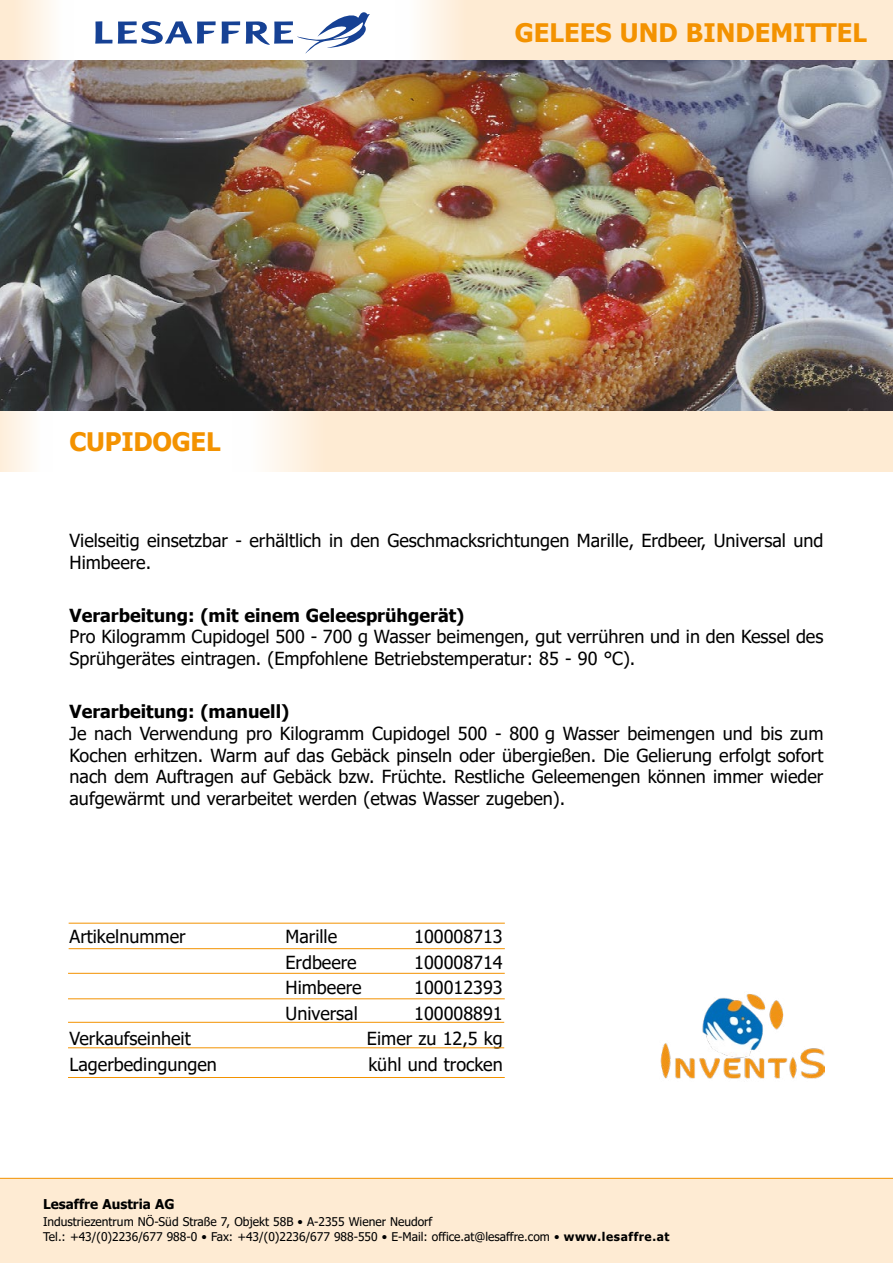
<style>
.page{position:relative;width:893px;height:1263px;background:#fff}
.page>*{position:absolute;margin:0;border:0;box-sizing:border-box;transform-origin:0 0}
.t1{font:700 25.5px "Tahoma";color:#f39200}
.t2{font:18px/21.8px "Tahoma";color:#000}
.t3{font:700 18px "Tahoma";color:#000}
.t4{font:700 13.5px "Tahoma";color:#000}
.t5{font:12px/15px "Tahoma";color:#000}
.s1{font-weight:700}
</style>
<div class="page">
<div style="left:0;top:1178px;width:893px;height:85px;background:#feebd3"></div>
<div style="left:395px;top:0;width:498px;height:60px;background:#feebd3"></div>
<div style="left:233px;top:411px;width:660px;height:61px;background:#feebd3"></div>
<div style="left:0;top:0;width:74px;height:60px;background:linear-gradient(to right,#fee8cc,#feffff)"></div>
<div style="left:0;top:411px;width:53px;height:61px;background:linear-gradient(to right,#feefdc,#feffff)"></div>
<svg style="left:95px;top:21px;width:145px;height:23px"></svg>
<svg style="left:246px;top:12px;width:124px;height:41px"></svg>
<hr style="left:0;top:1178px;width:893px;height:1px;background:#f39200">
<img style="left:0;top:60px;width:893px;height:351px">
<hr style="left:68px;top:1022px;width:436px;height:1px;background:#f39200">
<hr style="left:68px;top:998px;width:437px;height:1px;background:#f39200">
<hr style="left:68px;top:973px;width:437px;height:1px;background:#f39200">
<hr style="left:68px;top:1047px;width:436px;height:1px;background:#f39200">
<hr style="left:69px;top:923px;width:436px;height:1px;background:#f39200">
<hr style="left:69px;top:948px;width:436px;height:1px;background:#f39200">
<hr style="left:68px;top:1077px;width:437px;height:1px;background:#f39200">
<img style="left:660px;top:994px;width:165px;height:85px">
<h1 class="t1" style="left:70px;top:424px;width:153px">CUPIDOGEL</h1>
<h1 class="t1" style="left:515px;top:14px;width:354px">GELEES UND BINDEMITTEL</h1>
<p class="t2" style="left:70px;top:530px;width:755px">Vielseitig einsetzbar - erhältlich in den Geschmacksrichtungen Marille, Erdbeer, Universal und<br>Himbeere.</p>
<p class="t3" style="left:70px;top:602px;width:396px">Verarbeitung: (mit einem Geleesprühgerät)</p>
<p class="t2" style="left:70px;top:627px;width:755px">Pro Kilogramm Cupidogel 500 - 700 g Wasser beimengen, gut verrühren und in den Kessel des<br>Sprühgerätes eintragen. (Empfohlene Betriebstemperatur: 85 - 90 °C).</p>
<p class="t3" style="left:70px;top:699px;width:221px">Verarbeitung: (manuell)</p>
<p class="t2" style="left:70px;top:723px;width:755px;text-align:justify">Je nach Verwendung pro Kilogramm Cupidogel 500 - 800 g Wasser beimengen und bis zum Kochen erhitzen. Warm auf das Gebäck pinseln oder übergießen. Die Gelierung erfolgt sofort nach dem Auftragen auf Gebäck bzw. Früchte. Restliche Geleemengen können immer wieder aufgewärmt und verarbeitet werden (etwas Wasser zugeben).</p>
<p class="t2" style="left:70px;top:926px;width:118px">Artikelnummer</p>
<p class="t2" style="left:286px;top:926px;width:53px">Marille</p>
<p class="t2" style="left:414px;top:926px;width:90px">100008713</p>
<p class="t2" style="left:286px;top:952px;width:73px">Erdbeere</p>
<p class="t2" style="left:414px;top:952px;width:90px">100008714</p>
<p class="t2" style="left:286px;top:977px;width:78px">Himbeere</p>
<p class="t2" style="left:414px;top:977px;width:90px">100012393</p>
<p class="t2" style="left:286px;top:1003px;width:74px">Universal</p>
<p class="t2" style="left:414px;top:1003px;width:90px">100008891</p>
<p class="t2" style="left:70px;top:1029px;width:123px">Verkaufseinheit</p>
<p class="t2" style="left:367px;top:1029px;width:137px">Eimer zu 12,5 kg</p>
<p class="t2" style="left:70px;top:1054px;width:149px">Lagerbedingungen</p>
<p class="t2" style="left:368px;top:1054px;width:136px">kühl und trocken</p>
<p class="t4" style="left:43px;top:1195px;width:133px">Lesaffre Austria AG</p>
<p class="t5" style="left:43px;top:1214px;width:628px">Industriezentrum NÖ-Süd Straße 7, Objekt 58B • A-2355 Wiener Neudorf<br>Tel.: +43/(0)2236/677 988-0 • Fax: +43/(0)2236/677 988-550 • E-Mail: office.at@lesaffre.com • <span class="s1">www.lesaffre.at</span></p>
</div>
